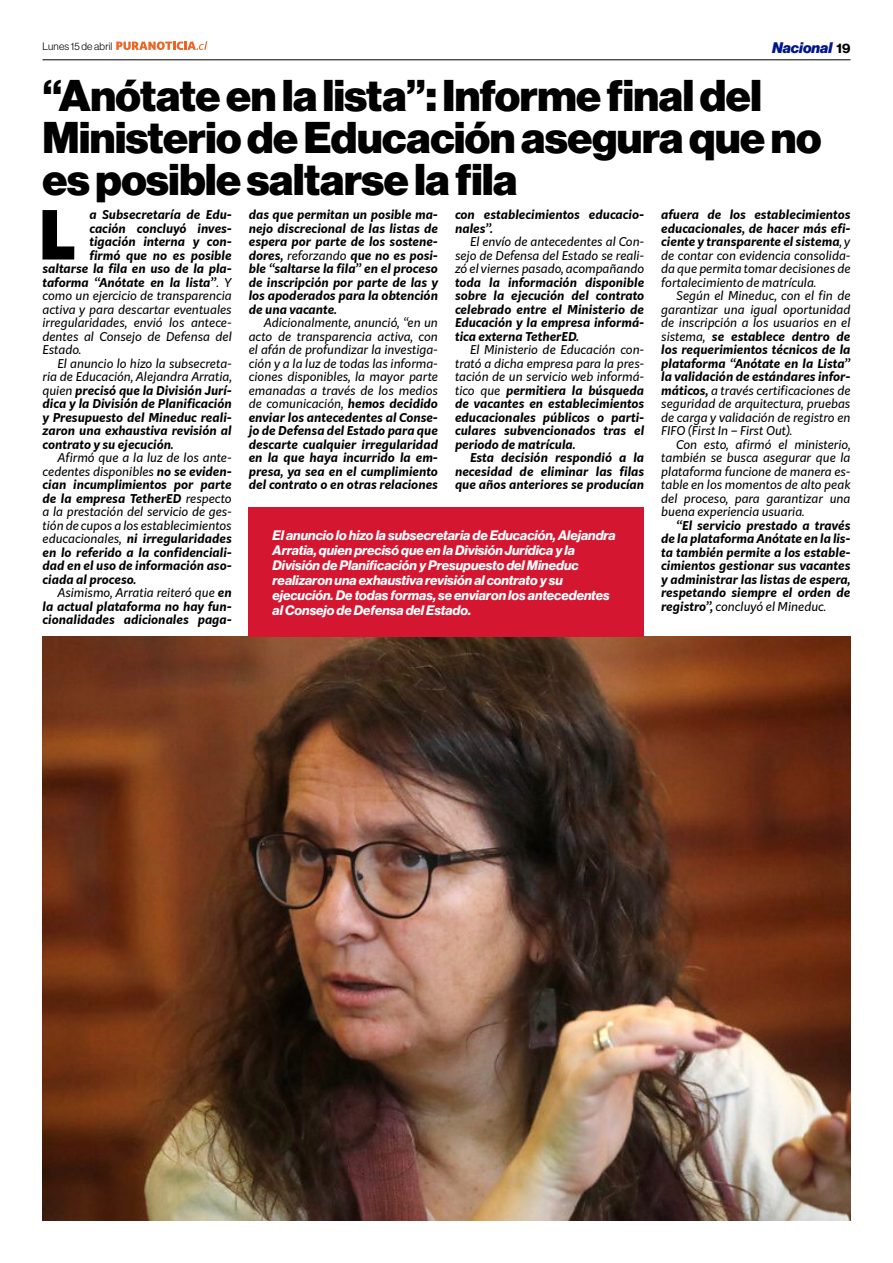
<style>
.page{position:relative;width:893px;height:1263px;background:#fff}
.page>*{position:absolute;margin:0;border:0;box-sizing:border-box;transform-origin:0 0}
.t1{font:900 66.3px "Kit Sans";color:#000}
.t2{font:43.5px/42px "N Haas Grotesk DS Pro 95 Blk";letter-spacing:-.01em;color:#000}
.t3{font:15px "N Haas Grotesk DS Pro 96 Blk It";color:#00178a}
.t4{font:13.5px/15px "N Haas Grotesk DS Pro 76 Bd It";color:#fff}
.t5{font:italic 700 12px/13.5px "Kit Sans";color:#000;text-align:justify}
.t6{font:italic 12px/13.5px "Kit Sans";color:#000;text-align:justify}
.t7{font:10.5px "N Haas Grotesk DS Pro 45 Lt";letter-spacing:.015em;color:#000}
.s1{font-family:"N Haas Grotesk DS Pro 75 Bd";font-size:13.5px;color:#000}
.s2{font-weight:700}
.s3{font-weight:400}
</style>
<div class="page">
<hr style="left:43px;top:59px;width:807px;height:1px;background:#000">
<svg style="left:116px;top:41px;width:91px;height:9px"></svg>
<img style="left:43px;top:637px;width:807px;height:583px">
<div style="left:249px;top:508px;width:395px;height:129px;background:#d41630"></div>
<p class="t7" style="left:43px;top:40px;width:71px">Lunes 15 de abril</p>
<p class="t3" style="left:772px;top:39px;width:80px">Nacional <span class="s1">19</span></p>
<h2 class="t2" style="left:43px;top:75px;width:780px">“Anótate en la lista”: Informe final del<br>Ministerio de Educación asegura que no es posible saltarse la fila</h2>
<h1 class="t1" style="left:39px;top:175px;width:39px">L</h1>
<p class="t5" style="left:89px;top:207px;width:144px">a Subsecretaría de Edu-</p>
<p class="t6" style="left:661px;top:207px;width:191px"><span class="s2">afuera de los establecimientos educacionales, de hacer más efi&shy;ciente y transparente el sistema</span>, y de contar con evidencia consolida&shy;da que permita tomar decisiones de fortalecimiento de matrícula.</p>
<p class="t6" style="left:661px;top:288px;width:191px;text-indent:15px">Según el Mineduc, con el fin de garantizar una igual oportunidad de inscripción a los usuarios en el sistema, <span class="s2">se establece dentro de los requerimientos técnicos de la plataforma “Anótate en la Lista” la validación de estándares infor&shy;máticos,</span> a través certificaciones de seguridad de arquitectura, pruebas de carga y validación de registro en FIFO (First In – First Out).</p>
<p class="t6" style="left:661px;top:437px;width:191px;text-indent:15px">Con esto, afirmó el ministerio, también se busca asegurar que la plataforma funcione de manera es&shy;table en los momentos de alto peak del proceso, para garantizar una buena experiencia usuaria.</p>
<p class="t5" style="left:661px;top:517px;width:191px;text-indent:15px">“El servicio prestado a través de la plataforma Anótate en la lis&shy;ta también permite a los estable&shy;cimientos gestionar sus vacantes y administrar las listas de espera, respetando siempre el orden de registro”, <span class="s3">concluyó el Mineduc.</span></p>
<p class="t5" style="left:249px;top:207px;width:191px">das que permitan un posible ma&shy;nejo discrecional de las listas de espera por parte de los sostene&shy;dores, <span class="s3">reforzando</span> que no es posi&shy;ble “saltarse la fila” en el proceso de inscripción por parte de las y los apoderados para la obtención de una vacante.</p>
<p class="t6" style="left:249px;top:315px;width:191px;text-indent:15px">Adicionalmente, anunció, “en un acto de transparencia activa, con el afán de profundizar la investiga&shy;ción y a la luz de todas las informa&shy;ciones disponibles, la mayor parte emanadas a través de los medios de comunicación, <span class="s2">hemos decidido enviar los antecedentes al Conse&shy;jo de Defensa del Estado para que descarte cualquier irregularidad en la que haya incurrido la em&shy;presa, ya sea en el cumplimiento del contrato o en otras relaciones</span></p>
<p class="t5" style="left:455px;top:207px;width:191px">con establecimientos educacio&shy;nales”.</p>
<p class="t6" style="left:455px;top:234px;width:191px;text-indent:15px">El envío de antecedentes al Con&shy;sejo de Defensa del Estado se reali&shy;zó el viernes pasado, acompañando</p>
<p class="t5" style="left:455px;top:274px;width:191px">toda la información disponible sobre la ejecución del contrato celebrado entre el Ministerio de Educación y la empresa informá&shy;tica externa TetherED.</p>
<p class="t5" style="left:455px;top:342px;width:191px;text-indent:15px"><span class="s3">El Ministerio de Educación con&shy;trató a dicha empresa para la pres&shy;tación de un servicio web informá&shy;tico que</span> permitiera la búsqueda de vacantes en establecimientos educacionales públicos o parti&shy;culares subvencionados tras el periodo de matrícula.</p>
<p class="t5" style="left:455px;top:450px;width:191px;text-indent:15px">Esta decisión respondió a la necesidad de eliminar las filas que años anteriores se producían</p>
<p class="t5" style="left:89px;top:220px;width:144px">cación concluyó inves-</p>
<p class="t5" style="left:89px;top:234px;width:144px">tigación interna y con-</p>
<p class="t5" style="left:89px;top:247px;width:144px">firmó que no es posible</p>
<p class="t5" style="left:43px;top:261px;width:191px">saltarse la fila en uso de la pla-</p>
<p class="t5" style="left:43px;top:274px;width:191px">taforma “Anótate en la lista”<span class="s3">. Y</span></p>
<p class="t6" style="left:43px;top:288px;width:191px">como un ejercicio de transparencia</p>
<p class="t6" style="left:43px;top:302px;width:191px">activa y para descartar eventuales</p>
<p class="t6" style="left:43px;top:315px;width:191px">irregularidades, envió los antece-</p>
<p class="t6" style="left:43px;top:329px;width:191px">dentes al Consejo de Defensa del</p>
<p class="t6" style="left:43px;top:342px;width:40px">Estado.</p>
<p class="t6" style="left:58px;top:356px;width:176px">El anuncio lo hizo la subsecreta-</p>
<p class="t6" style="left:43px;top:369px;width:191px">ria de Educación, Alejandra Arratia,</p>
<p class="t5" style="left:43px;top:382px;width:191px"><span class="s3">quien</span> precisó que la División Jurí-</p>
<p class="t5" style="left:43px;top:396px;width:191px">dica y la División de Planificación</p>
<p class="t5" style="left:43px;top:409px;width:191px">y Presupuesto del Mineduc reali-</p>
<p class="t5" style="left:43px;top:423px;width:191px">zaron una exhaustiva revisión al</p>
<p class="t5" style="left:43px;top:436px;width:133px">contrato y su ejecución.</p>
<p class="t5" style="left:43px;top:450px;width:191px;text-indent:15px"><span class="s3">Afirmó que a la luz de los ante&shy;cedentes disponibles</span> no se eviden&shy;cian incumplimientos por parte de la empresa TetherED <span class="s3">respecto a la prestación del servicio de ges&shy;tión de cupos a los establecimientos educacionales,</span> ni irregularidades en lo referido a la confidenciali&shy;dad en el uso de información aso&shy;ciada al proceso.</p>
<p class="t5" style="left:43px;top:585px;width:191px;text-indent:15px"><span class="s3">Asimismo, Arratia reiteró que</span> en la actual plataforma no hay fun&shy;cionalidades adicionales paga-</p>
<p class="t4" style="left:273px;top:528px;width:345px">El anuncio lo hizo la subsecretaria de Educación, Alejandra Arratia, quien precisó que en la División Jurídica y la División de Planificación y Presupuesto del Mineduc realizaron una exhaustiva revisión al contrato y su ejecución. De todas formas, se enviaron los antecedentes al Consejo de Defensa del Estado.</p>
</div>
